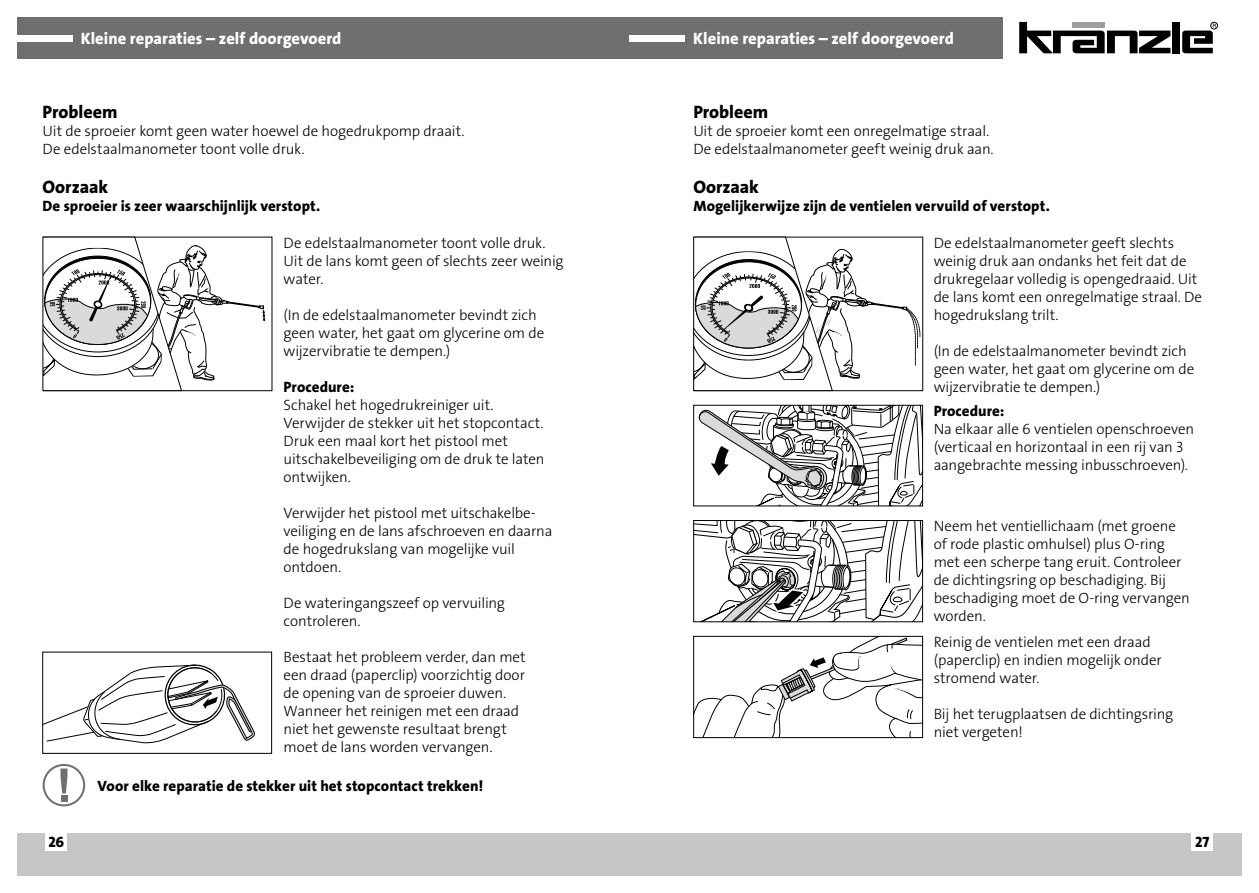
<style>
.page{position:relative;width:1259px;height:893px;background:#fff}
.page>*{position:absolute;margin:0;border:0;box-sizing:border-box;transform-origin:0 0}
.t1{font:18px "The Sans LP8 Ex Bld";color:#000}
.t2{font:16.5px "The Sans LP8 Ex Bld";color:#fff}
.t3{font:15px/18px "The Sans LP3 Lig";letter-spacing:-.01em;color:#000}
.t4{font:15px "The Sans LP8 Ex Bld";letter-spacing:.005em;color:#000}
</style>
<div class="page">
<div style="left:629px;top:833px;width:613px;height:43px;background:#c6c6c6"></div>
<div style="left:17px;top:833px;width:612px;height:43px;background:#c6c6c6"></div>
<div style="left:1191px;top:833px;width:22px;height:18px;background:#fff"></div>
<div style="left:46px;top:833px;width:21px;height:18px;background:#fff"></div>
<div style="left:17px;top:17px;width:985px;height:41px;background:#706f6f"></div>
<div style="left:17px;top:35px;width:55px;height:6px;background:#fff"></div>
<div style="left:629px;top:35px;width:56px;height:6px;background:#fff"></div>
<svg style="left:1019px;top:22px;width:151px;height:31px"></svg>
<div style="left:1172px;top:22px;width:7px;height:31px;background:#000"></div>
<div style="left:1210px;top:22px;width:7px;height:7px;border:1px solid #000;border-radius:50%"></div>
<svg style="left:1182px;top:24px;width:34px;height:29px"></svg>
<svg style="left:42px;top:651px;width:230px;height:103px"></svg>
<svg style="left:43px;top:764px;width:42px;height:42px"></svg>
<div style="left:61px;top:795px;width:6px;height:7px;background:#706f6f"></div>
<svg style="left:693px;top:404px;width:230px;height:103px"></svg>
<svg style="left:693px;top:520px;width:230px;height:102px"></svg>
<svg style="left:693px;top:636px;width:230px;height:102px"></svg>
<svg style="left:42px;top:236px;width:231px;height:155px"></svg>
<svg style="left:693px;top:236px;width:230px;height:155px"></svg>
<p class="t2" style="left:81px;top:28px;width:262px">Kleine reparaties – zelf doorgevoerd</p>
<p class="t2" style="left:693px;top:28px;width:262px">Kleine reparaties – zelf doorgevoerd</p>
<p class="t1" style="left:43px;top:100px;width:76px">Probleem</p>
<p class="t3" style="left:43px;top:122px;width:423px">Uit de sproeier komt geen water hoewel de hogedrukpomp draait.<br>De edelstaalmanometer toont volle druk.</p>
<p class="t1" style="left:43px;top:175px;width:67px">Oorzaak</p>
<p class="t4" style="left:43px;top:196px;width:279px">De sproeier is zeer waarschijnlijk verstopt.</p>
<p class="t3" style="left:284px;top:234px;width:281px">De edelstaalmanometer toont volle druk.<br>Uit de lans komt geen of slechts zeer weinig water.</p>
<p class="t3" style="left:284px;top:306px;width:262px">(In de edelstaalmanometer bevindt zich geen water, het gaat om glycerine om de wijzervibratie te dempen.)</p>
<p class="t4" style="left:284px;top:377px;width:72px">Procedure:</p>
<p class="t3" style="left:284px;top:396px;width:262px">Schakel het hogedrukreiniger uit.<br>Verwijder de stekker uit het stopcontact.<br>Druk een maal kort het pistool met uitschakelbeveiliging om de druk te laten ontwijken.</p>
<p class="t3" style="left:284px;top:504px;width:270px">Verwijder het pistool met uitschakelbe&shy;veiliging en de lans afschroeven en daarna de hogedrukslang van mogelijke vuil ontdoen.</p>
<p class="t3" style="left:284px;top:594px;width:223px">De wateringangszeef op vervuiling controleren.</p>
<p class="t3" style="left:284px;top:648px;width:244px">Bestaat het probleem verder, dan met een draad (paperclip) voorzichtig door de opening van de sproeier duwen.<br>Wanneer het reinigen met een draad niet het gewenste resultaat brengt moet de lans worden vervangen.</p>
<p class="t4" style="left:98px;top:777px;width:387px">Voor elke reparatie de stekker uit het stopcontact trekken!</p>
<p class="t1" style="left:693px;top:100px;width:76px">Probleem</p>
<p class="t3" style="left:693px;top:122px;width:302px">Uit de sproeier komt een onregelmatige straal.<br>De edelstaalmanometer geeft weinig druk aan.</p>
<p class="t1" style="left:693px;top:175px;width:67px">Oorzaak</p>
<p class="t4" style="left:693px;top:196px;width:358px">Mogelijkerwijze zijn de ventielen vervuild of verstopt.</p>
<p class="t3" style="left:933px;top:234px;width:270px">De edelstaalmanometer geeft slechts weinig druk aan ondanks het feit dat de drukregelaar volledig is opengedraaid. Uit de lans komt een onregelmatige straal. De hogedrukslang trilt.</p>
<p class="t3" style="left:933px;top:342px;width:262px">(In de edelstaalmanometer bevindt zich geen water, het gaat om glycerine om de wijzervibratie te dempen.)</p>
<p class="t4" style="left:933px;top:401px;width:72px">Procedure:</p>
<p class="t3" style="left:933px;top:420px;width:262px">Na elkaar alle 6 ventielen openschroeven (verticaal en horizontaal in een rij van 3 aangebrachte messing inbusschroeven).</p>
<p class="t3" style="left:933px;top:517px;width:258px">Neem het ventiellichaam (met groene of rode plastic omhulsel) plus O-ring met een scherpe tang eruit. Controleer de dichtingsring op beschadiging. Bij beschadiging moet de O-ring vervangen worden.</p>
<p class="t3" style="left:933px;top:633px;width:229px">Reinig de ventielen met een draad (paperclip) en indien mogelijk onder stromend water.</p>
<p class="t3" style="left:933px;top:705px;width:241px">Bij het terugplaatsen de dichtingsring niet vergeten!</p>
<p class="t4" style="left:48px;top:832px;width:17px">26</p>
<p class="t4" style="left:1195px;top:832px;width:16px">27</p>
</div>
